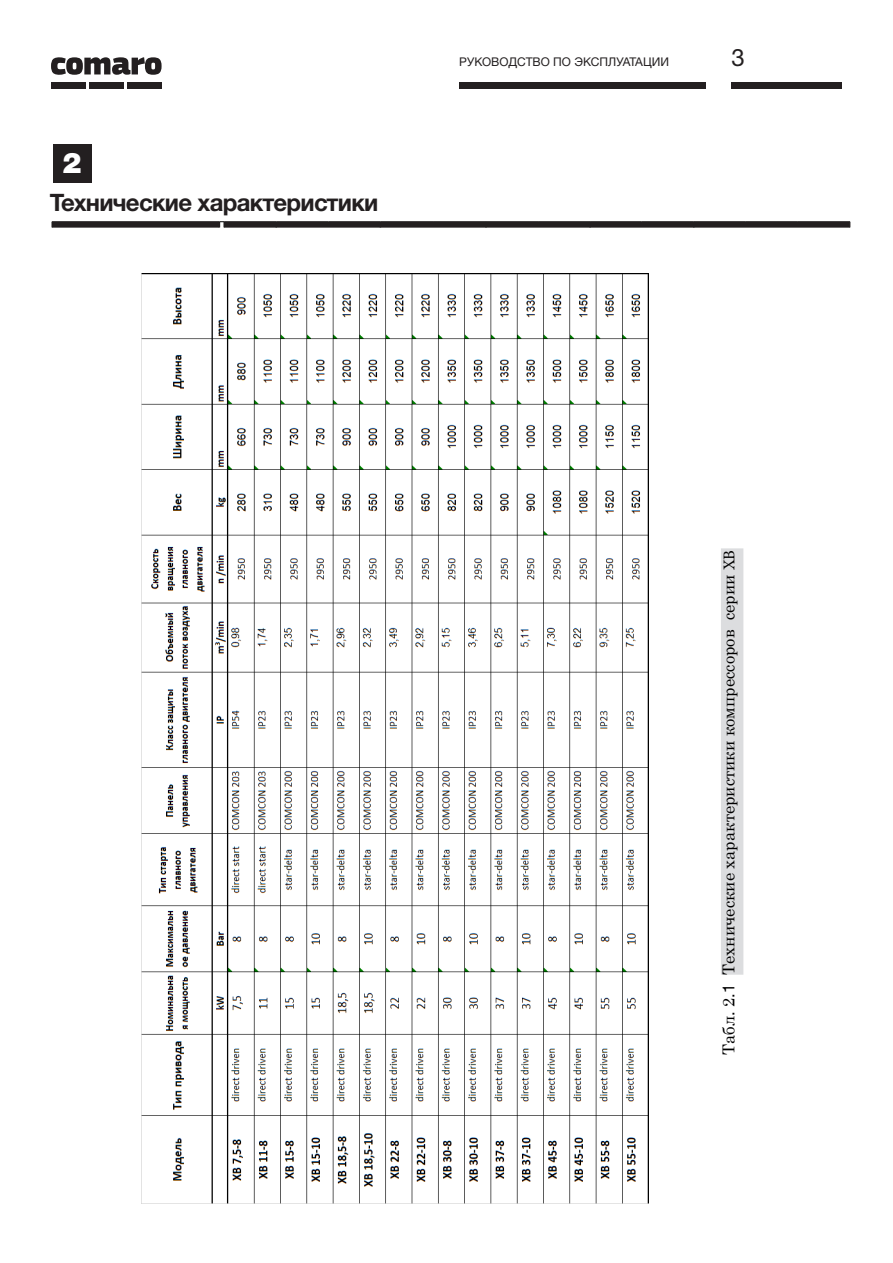
<style>
.page{position:relative;width:893px;height:1263px;background:#fff}
.page>*{position:absolute;margin:0;border:0;box-sizing:border-box;transform-origin:0 0}
.t1{font:900 28.5px "Helvetica Neue LTW1 G";color:#fff}
.t2{font:700 24px "Helvetica Neue LTW1 G";letter-spacing:-.03em;color:#231f20}
.t3{font:24px "Helvetica Neue LTW1 G";color:#231f20}
.t4{font:16.5px "Century";color:#000}
.t5{font:12px "Helvetica Neue LTW1 G";letter-spacing:.135em;color:#231f20}
.s1{font-family:"Helvetica Neue LTW1 G"}
.s2{font-family:"Minion Pro"}
</style>
<div class="page">
<div style="left:720px;top:548px;width:24px;height:427px;background:#dcdddf"></div>
<div style="left:459px;top:82px;width:247px;height:7px;background:#231f20"></div>
<div style="left:731px;top:82px;width:111px;height:7px;background:#231f20"></div>
<div style="left:51px;top:83px;width:35px;height:6px;background:#231f20"></div>
<div style="left:127px;top:83px;width:35px;height:6px;background:#231f20"></div>
<div style="left:89px;top:83px;width:35px;height:6px;background:#231f20"></div>
<svg style="left:51px;top:57px;width:111px;height:18px"></svg>
<div style="left:53px;top:144px;width:38px;height:38px;background:#231f20"></div>
<svg style="left:52px;top:221px;width:799px;height:7px;background:#333031"></svg>
<img style="left:141px;top:274px;width:507px;height:929px">
<h1 class="t1" style="left:63px;top:146px;width:21px">2</h1>
<h2 class="t2" style="left:50px;top:188px;width:330px">Технические характеристики</h2>
<p class="t5" style="left:459px;top:54px;width:211px">Руководство по эксплуатации</p>
<h2 class="t3" style="left:731px;top:43px;width:15px">3</h2>
<p class="t4" style="left:714px;top:1055px;width:507px;rotate:-90deg">Табл<span class="s1">.</span> 2<span class="s1">.1</span> Технические характеристики компрессоров серии <span class="s2">XB</span></p>
</div>
